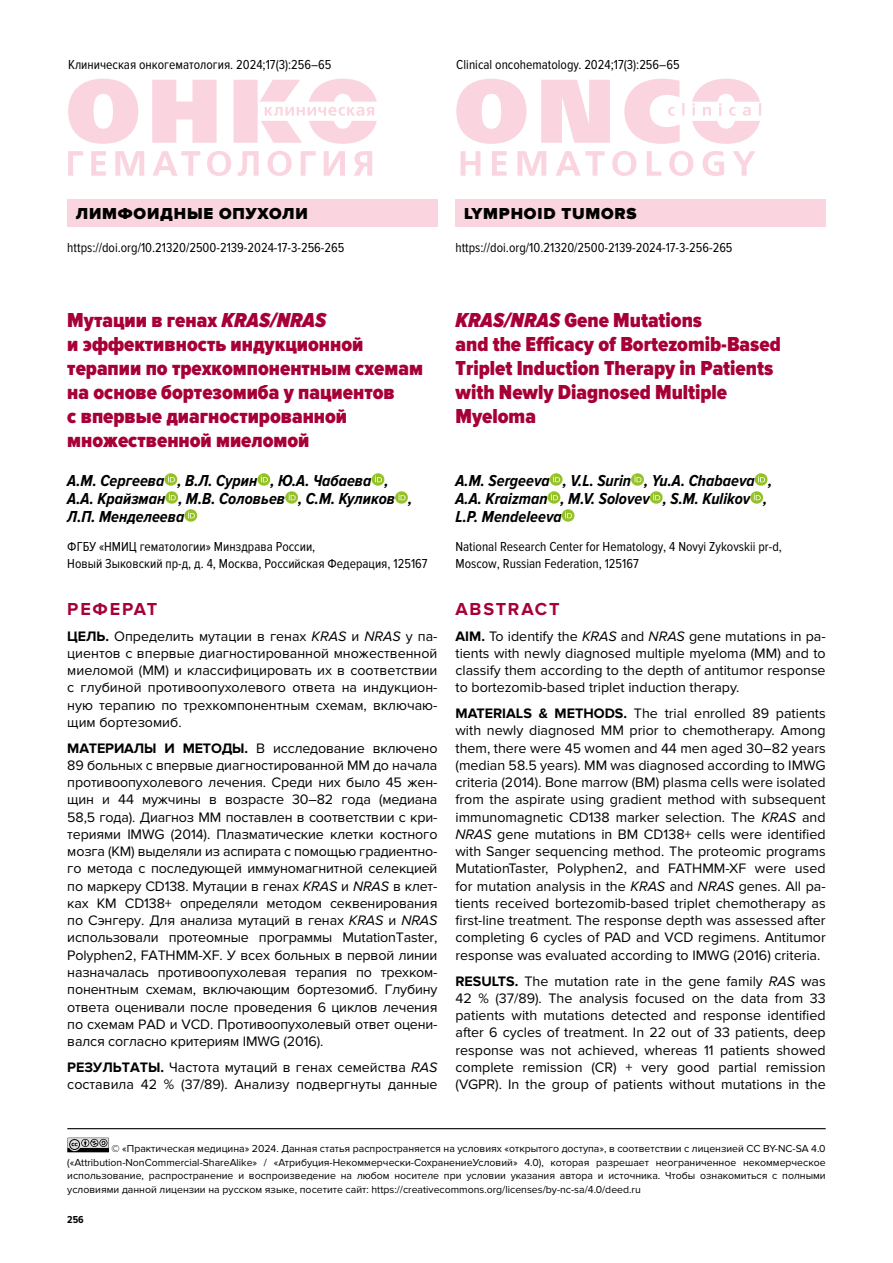
<style>
.page{position:relative;width:893px;height:1263px;background:#fff}
.page>*{position:absolute;margin:0;border:0;box-sizing:border-box;transform-origin:0 0}
.Name_Ing{font:900 21px/24px "Proxima Nova Cond";color:#a70037}
.Реферат_н{font:700 18px "Proxima Nova";letter-spacing:.1em;color:#a70037}
.Autor{font:italic 700 16.5px/18px "Proxima Nova Cond";color:#000}
.Rubrica{font:900 16.5px "Proxima Nova";letter-spacing:.05em;color:#000}
.Leader_ing{font:14.25px/17.2px "Proxima Nova";color:#000;text-align:justify}
.Leader{font:14.25px/17.2px "Proxima Nova";color:#000;text-align:justify}
.Место_раб{font:13.5px/16.5px "Proxima Nova Cond";color:#000}
.doi{font:13.5px "Proxima Nova Cond";color:#000}
.Регалии{font:13.5px "Proxima Nova Cond";color:#000}
.t1{font:10.5px/13.5px "Proxima Nova";color:#000;text-align:justify}
.t2{font:700 10.5px "Proxima Nova Cond";color:#000}
.s1{font-style:italic}
.s2{font-weight:700}
</style>
<div class="page">
<svg style="left:461px;top:151px;width:294px;height:25px"></svg>
<svg style="left:456px;top:79px;width:305px;height:65px"></svg>
<svg style="left:68px;top:79px;width:309px;height:65px"></svg>
<svg style="left:68px;top:151px;width:304px;height:25px"></svg>
<svg style="left:67px;top:1138px;width:42px;height:14px"></svg>
<hr style="left:67px;top:1128px;width:759px;height:1px;background:#000">
<div style="left:67px;top:200px;width:370px;height:27px;background:#fad5e0"></div>
<svg style="left:257px;top:473px;width:13px;height:13px"></svg>
<svg style="left:372px;top:473px;width:12px;height:13px"></svg>
<svg style="left:164px;top:473px;width:14px;height:31px"></svg>
<svg style="left:285px;top:491px;width:13px;height:13px"></svg>
<svg style="left:395px;top:491px;width:13px;height:13px"></svg>
<svg style="left:184px;top:509px;width:13px;height:13px"></svg>
<div style="left:455px;top:200px;width:371px;height:27px;background:#fad5e0"></div>
<svg style="left:631px;top:473px;width:13px;height:13px"></svg>
<svg style="left:650px;top:491px;width:13px;height:13px"></svg>
<svg style="left:750px;top:473px;width:17px;height:31px"></svg>
<svg style="left:548px;top:473px;width:26px;height:49px"></svg>
<p class="Регалии" style="left:68px;top:57px;width:265px">Клиническая онкогематология. 2024;17(3):256–65</p>
<p class="Регалии" style="left:456px;top:57px;width:225px">Clinical oncohematology. 2024;17(3):256–65</p>
<p class="Rubrica" style="left:76px;top:204px;width:233px">ЛИМФОИДНЫЕ ОПУХОЛИ</p>
<p class="doi" style="left:67px;top:240px;width:279px">https://doi.org/10.21320/2500-2139-2024-17-3-256-265</p>
<p class="Rubrica" style="left:464px;top:204px;width:174px">LYMPHOID TUMORS</p>
<p class="doi" style="left:455px;top:240px;width:279px">https://doi.org/10.21320/2500-2139-2024-17-3-256-265</p>
<p class="Name_Ing" style="left:67px;top:309px;width:357px">Мутации в генах <span class="s1">KRAS/NRAS<br></span>и эффективность индукционной терапии по трехкомпонентным схемам на основе бортезомиба у пациентов<br>с впервые диагностированной множественной миеломой</p>
<p class="Autor" style="left:67px;top:472px;width:346px">А.М. Сергеева , В.Л. Сурин , Ю.А. Чабаева ,<br>А.А. Крайзман , М.В. Соловьев , С.М. Куликов ,<br>Л.П. Менделеева</p>
<p class="Место_раб" style="left:67px;top:539px;width:362px">ФГБУ «НМИЦ гематологии» Минздрава России,<br>Новый Зыковский пр-д, д. 4, Москва, Российская Федерация, 125167</p>
<p class="Реферат_н" style="left:67px;top:599px;width:91px">РЕФЕРАТ</p>
<p class="Leader" style="left:67px;top:627px;width:372px"><span class="s2">ЦЕЛЬ.</span> Определить мутации в генах <span class="s1">KRAS</span> и <span class="s1">NRAS</span> у па&shy;циентов с впервые диагностированной множественной миеломой (ММ) и классифицировать их в соответствии с глубиной противоопухолевого ответа на индукцион&shy;ную терапию по трехкомпонентным схемам, включаю&shy;щим бортезомиб.</p>
<p class="Leader" style="left:67px;top:739px;width:372px"><span class="s2">МАТЕРИАЛЫ И МЕТОДЫ.</span> В исследование включено 89 больных с впервые диагностированной ММ до начала противоопухолевого лечения. Среди них было 45 жен&shy;щин и 44 мужчины в возрасте 30–82 года (медиана 58,5 года). Диагноз ММ поставлен в соответствии с кри&shy;териями IMWG (2014). Плазматические клетки костного мозга (КМ) выделяли из аспирата с помощью градиентно&shy;го метода с последующей иммуномагнитной селекцией по маркеру CD138. Мутации в генах <span class="s1">KRAS</span> и <span class="s1">NRAS</span> в клет&shy;ках КМ CD138+ определяли методом секвенирования по Сэнгеру. Для анализа мутаций в генах <span class="s1">KRAS</span> и <span class="s1">NRAS </span>использовали протеомные программы MutationTaster, Polyphen2, FATHMM-XF. У всех больных в первой линии назначалась противоопухолевая терапия по трехком&shy;понентным схемам, включающим бортезомиб. Глубину ответа оценивали после проведения 6 циклов лечения по схемам PAD и VCD. Противоопухолевый ответ оцени&shy;вался согласно критериям IMWG (2016).</p>
<p class="Leader" style="left:67px;top:1058px;width:372px"><span class="s2">РЕЗУЛЬТАТЫ.</span> Частота мутаций в генах семейства <span class="s1">RAS </span>составила 42 % (37/89). Анализу подвергнуты данные</p>
<p class="Name_Ing" style="left:455px;top:309px;width:327px"><span class="s1">KRAS/NRAS</span> Gene Mutations<br>and the Efficacy of Bortezomib-Based<br>Triplet Induction Therapy in Patients with Newly Diagnosed Multiple<br>Myeloma</p>
<p class="Autor" style="left:455px;top:472px;width:318px">A.M. Sergeeva , V.L. Surin , Yu.A. Chabaeva ,<br>A.A. Kraizman , M.V. Solovev , S.M. Kulikov ,<br>L.P. Mendeleeva</p>
<p class="Место_раб" style="left:455px;top:539px;width:328px">National Research Center for Hematology, 4 Novyi Zykovskii pr-d,<br>Moscow, Russian Federation, 125167</p>
<p class="Реферат_н" style="left:455px;top:599px;width:106px">ABSTRACT</p>
<p class="Leader_ing" style="left:455px;top:627px;width:372px"><span class="s2">AIM.</span> To identify the <span class="s1">KRAS</span> and <span class="s1">NRAS</span> gene mutations in pa&shy;tients with newly diagnosed multiple myeloma (ММ) and to classify them according to the depth of antitumor response to bortezomib-based triplet induction therapy.</p>
<p class="Leader_ing" style="left:455px;top:705px;width:372px"><span class="s2">MATERIALS &amp; METHODS.</span> The trial enrolled 89 patients with newly diagnosed MM prior to chemotherapy. Among them, there were 45 women and 44 men aged 30–82 years (median 58.5 years). ММ was diagnosed according to IMWG criteria (2014). Bone marrow (BM) plasma cells were isolated from the aspirate using gradient method with subsequent immunomagnetic CD138 marker selection. The <span class="s1">KRAS</span> and <span class="s1">NRAS</span> gene mutations in BM CD138+ cells were identified with Sanger sequencing method. The proteomic programs MutationTaster, Polyphen2, and FATHMM-XF were used for mutation analysis in the <span class="s1">KRAS</span> and <span class="s1">NRAS</span> genes. All pa&shy;tients received bortezomib-based triplet chemotherapy as first-line treatment. The response depth was assessed after completing 6 cycles of PAD and VCD regimens. Antitumor response was evaluated according to IMWG (2016) criteria.</p>
<p class="Leader_ing" style="left:455px;top:972px;width:372px"><span class="s2">RESULTS.</span> The mutation rate in the gene family <span class="s1">RAS</span> was 42 % (37/89). The analysis focused on the data from 33 patients with mutations detected and response identified after 6 cycles of treatment. In 22 out of 33 patients, deep response was not achieved, whereas 11 patients showed complete remission (CR) + very good partial remission (VGPR). In the group of patients without mutations in the</p>
<p class="t1" style="left:67px;top:1142px;width:760px;text-indent:44px">© «Практическая медицина» 2024. Данная статья распространяется на условиях «открытого доступа», в соответствии с лицензией CC BY-NC-SA 4.0 («Attribution-NonCommercial-ShareAlike» / «Атрибуция-Некоммерчески-СохранениеУсловий» 4.0), которая разрешает неограниченное некоммерческое использование, распространение и воспроизведение на любом носителе при условии указания автора и источника. Чтобы ознакомиться с полными условиями данной лицензии на русском языке, посетите сайт: https://creativecommons.org/licenses/by-nc-sa/4.0/deed.ru</p>
<p class="t2" style="left:67px;top:1213px;width:18px">256</p>
</div>
